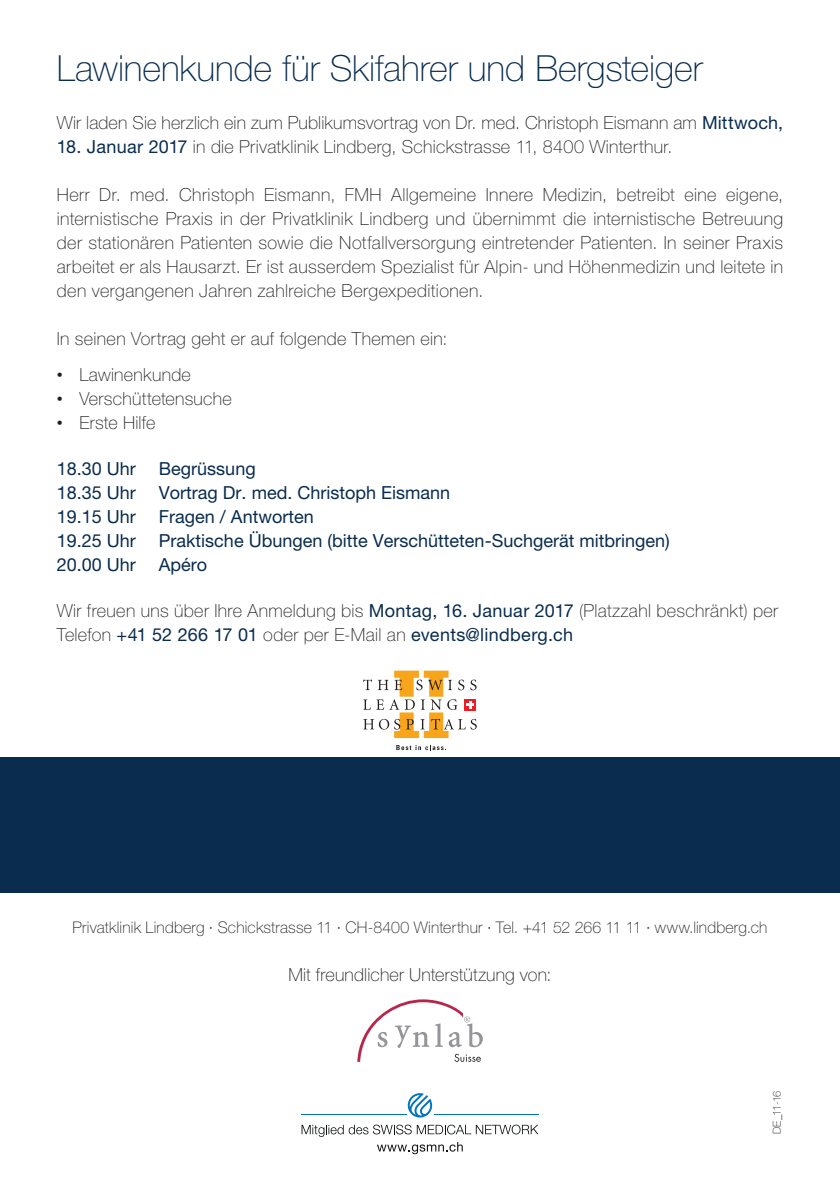
<style>
.page{position:relative;width:840px;height:1191px;background:#fff}
.page>*{position:absolute;margin:0;border:0;box-sizing:border-box;transform-origin:0 0}
.t1{font:100 36px "Helvetica Neue LT Std";color:#0a2c4e}
.t2{font:100 18px/24px "Helvetica Neue LT Std";letter-spacing:.015em;color:#231f20;text-align:justify}
.t3{font:18px "Helvetica Neue LT Std";color:#0a2c4e}
.t4{font:100 16px "Helvetica Neue LT Std";letter-spacing:.01em;color:#231f20}
.t5{font:100 11px "Helvetica Neue LT Std";color:#231f20}
.s1{font-weight:400;color:#0a2c4e}
.s2{font-size:12px}
</style>
<div class="page">
<div style="left:0;top:757px;width:839px;height:136px;background:#0a2c4e"></div>
<svg style="left:396px;top:745px;width:50px;height:5px"></svg>
<svg style="left:363px;top:670px;width:113px;height:68px"></svg>
<svg style="left:406px;top:1093px;width:27px;height:24px"></svg>
<hr style="left:433px;top:1114px;width:105px;height:1px;background:#0374bb">
<hr style="left:301px;top:1114px;width:105px;height:1px;background:#0374bb">
<svg style="left:301px;top:1124px;width:237px;height:30px"></svg>
<svg style="left:357px;top:999px;width:125px;height:62px"></svg>
<h1 class="t1" style="left:57px;top:48px;width:647px">Lawinenkunde für Skifahrer und Bergsteiger</h1>
<p class="t2" style="left:57px;top:111px;width:727px">Wir laden Sie herzlich ein zum Publikumsvortrag von Dr. med. Christoph Eismann am <span class="s1">Mittwoch,</span></p>
<p class="t2" style="left:57px;top:135px;width:616px"><span class="s1">18. Januar 2017</span> in die Privatklinik Lindberg, Schickstrasse 11, 8400 Winterthur.</p>
<p class="t2" style="left:57px;top:183px;width:727px">Herr Dr. med. Christoph Eismann, FMH Allgemeine Innere Medizin, betreibt eine eigene, internistische Praxis in der Privatklinik Lindberg und übernimmt die internistische Betreuung der stationären Patienten sowie die Notfallversorgung eintretender Patienten. In seiner Praxis arbeitet er als Hausarzt. Er ist ausserdem Spezialist für Alpin- und Höhenmedizin und leitete in den vergangenen Jahren zahlreiche Bergexpeditionen.</p>
<p class="t2" style="left:57px;top:327px;width:392px">In seinen Vortrag geht er auf folgende Themen ein:</p>
<p class="t2" style="left:57px;top:363px;width:136px"><span class="s2">•</span> Lawinenkunde</p>
<p class="t2" style="left:57px;top:387px;width:176px"><span class="s2">•</span> Verschüttetensuche</p>
<p class="t2" style="left:57px;top:411px;width:100px"><span class="s2">•</span> Erste Hilfe</p>
<p class="t3" style="left:57px;top:458px;width:81px">18.30 Uhr</p>
<p class="t3" style="left:159px;top:458px;width:98px">Begrüssung</p>
<p class="t3" style="left:57px;top:482px;width:81px">18.35 Uhr</p>
<p class="t3" style="left:159px;top:482px;width:293px">Vortrag Dr. med. Christoph Eismann</p>
<p class="t3" style="left:57px;top:506px;width:81px">19.15 Uhr</p>
<p class="t3" style="left:159px;top:506px;width:156px">Fragen / Antworten</p>
<p class="t3" style="left:57px;top:530px;width:81px">19.25 Uhr</p>
<p class="t3" style="left:159px;top:530px;width:512px">Praktische Übungen (bitte Verschütteten-Suchgerät mitbringen)</p>
<p class="t3" style="left:57px;top:554px;width:81px">20.00 Uhr</p>
<p class="t3" style="left:159px;top:554px;width:50px">Apéro</p>
<p class="t2" style="left:57px;top:599px;width:722px">Wir freuen uns über Ihre Anmeldung bis <span class="s1">Montag, 16. Januar 2017</span> (Platzzahl beschränkt) per<br>Telefon <span class="s1">+41 52 266 17 01</span> oder per E-Mail an <span class="s1">events@lindberg.ch</span></p>
<p class="t4" style="left:72px;top:918px;width:696px">Privatklinik Lindberg · Schickstrasse 11 · CH-8400 Winterthur · Tel. +41 52 266 11 11 · www.lindberg.ch</p>
<p class="t2" style="left:288px;top:963px;width:265px">Mit freundlicher Unterstützung von:</p>
<p class="t5" style="left:770px;top:1134px;width:45px;rotate:-90deg">DE_11-16</p>
</div>
